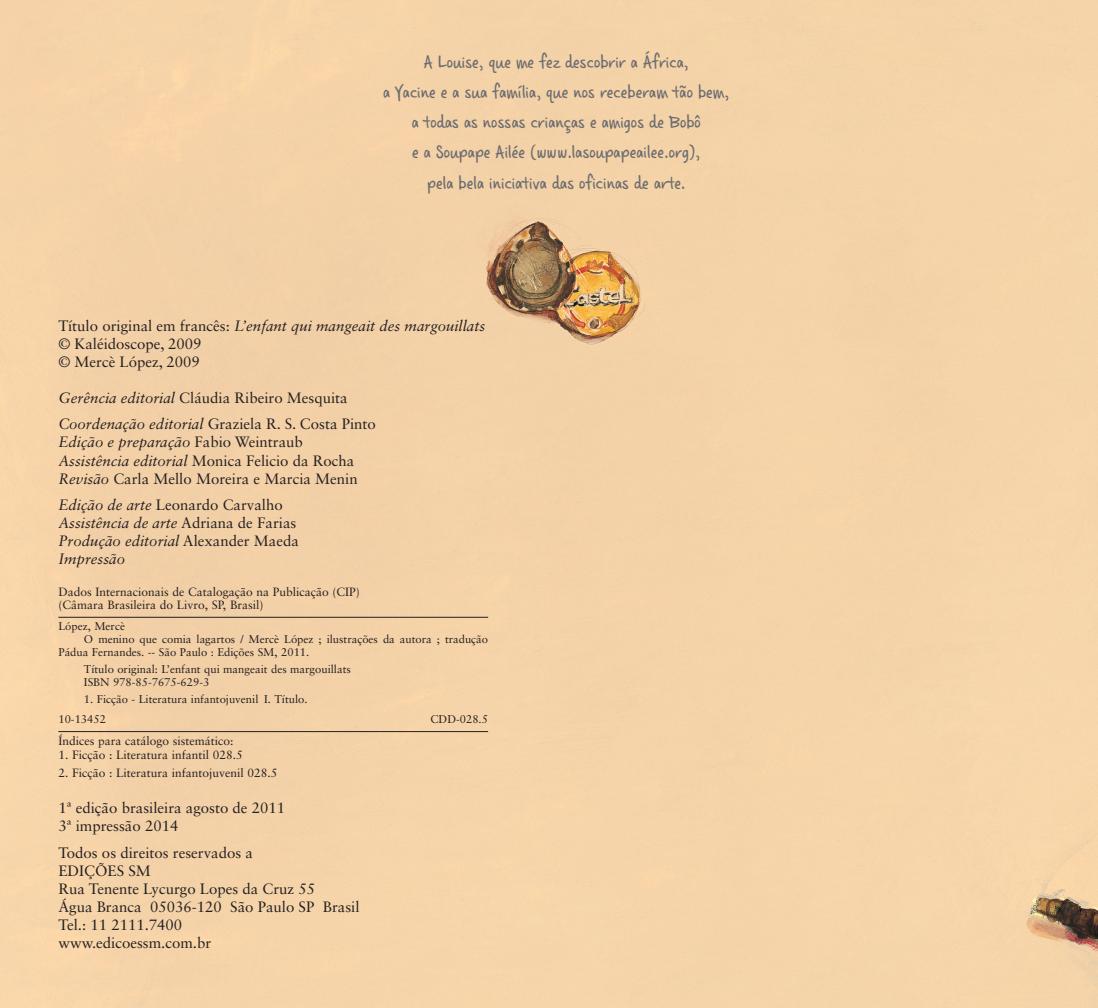
<style>
.page{position:relative;width:1098px;height:1008px;background:#fff}
.page>*{position:absolute;margin:0;border:0;box-sizing:border-box;transform-origin:0 0}
.t1{font:25.5px/30px "Casino Hand";color:#6c6d70;text-align:center}
.t2{font:15px/18px "Sabon LT Std";color:#231f20}
.t3{font:italic 15px/18px "Sabon LT Std";color:#231f20}
.t4{font:12px/13.5px "Sabon";color:#231f20}
.t5{font:11.25px/12.8px "Sabon";color:#231f20}
.s1{font-style:italic}
.s2{font-style:normal}
</style>
<div class="page">
<div style="left:0;top:0;width:1097px;height:1007px;background:#f5d3a8"></div>
<hr style="left:58px;top:616px;width:430px;height:1px;background:#231f20">
<hr style="left:58px;top:731px;width:430px;height:1px;background:#231f20">
<h1 class="t1" style="left:383px;top:48px;width:347px">A Louise, que me fez descobrir a África,<br>a Yacine e a sua família, que nos receberam tão bem, a todas as nossas crianças e amigos de Bobô<br>e a Soupape Ailée (www.lasoupapeailee.org),<br>pela bela iniciativa das oficinas de arte.</h1>
<p class="t2" style="left:58px;top:316px;width:428px">Título original em francês: <span class="s1">L’enfant qui mangeait des margouillats </span>© Kaléidoscope, 2009<br>© Mercè López, 2009</p>
<p class="t2" style="left:58px;top:384px;width:319px;line-height:26.5px"><span class="s1">Gerência editorial</span> Cláudia Ribeiro Mesquita<br><span class="s1">Coordenação editorial</span> Graziela R. S. Costa Pinto</p>
<p class="t2" style="left:58px;top:433px;width:301px"><span class="s1">Edição e preparação</span> Fabio Weintraub<br><span class="s1">Assistência editorial</span> Monica Felicio da Rocha<br><span class="s1">Revisão</span> Carla Mello Moreira e Marcia Menin</p>
<p class="t3" style="left:58px;top:495px;width:242px">Edição de arte <span class="s2">Leonardo Carvalho<br></span>Assistência de arte <span class="s2">Adriana de Farias<br></span>Produção editorial <span class="s2">Alexander Maeda<br></span>Impressão</p>
<p class="t4" style="left:58px;top:584px;width:303px">Dados Internacionais de Catalogação na Publicação (CIP) (Câmara Brasileira do Livro, SP, Brasil)</p>
<p class="t5" style="left:58px;top:619px;width:68px">López, Mercè</p>
<p class="t5" style="left:84px;top:632px;width:405px">O menino que comia lagartos / Mercè López ; ilustrações da autora ; tradução</p>
<p class="t5" style="left:58px;top:645px;width:252px">Pádua Fernandes. -- São Paulo : Edições SM, 2011.</p>
<p class="t5" style="left:84px;top:662px;width:268px">Título original: L’enfant qui mangeait des margouillats<br>ISBN 978-85-7675-629-3</p>
<p class="t5" style="left:58px;top:688px;width:250px;line-height:20.7px;text-indent:26px">1. Ficção - Literatura infantojuvenil I. Título.<br>10-13452</p>
<p class="t5" style="left:430px;top:712px;width:59px">CDD-028.5</p>
<p class="t4" style="left:58px;top:734px;width:176px">Índices para catálogo sistemático:</p>
<p class="t4" style="left:58px;top:747px;width:186px">1. Ficção : Literatura infantil 028.5</p>
<p class="t4" style="left:58px;top:765px;width:221px">2. Ficção : Literatura infantojuvenil 028.5</p>
<p class="t2" style="left:58px;top:798px;width:228px">1ª edição brasileira agosto de 2011<br>3ª impressão 2014</p>
<p class="t2" style="left:58px;top:842px;width:302px">Todos os direitos reservados a<br>EDIÇÕES SM<br>Rua Tenente Lycurgo Lopes da Cruz 55<br>Água Branca 05036-120 São Paulo SP Brasil<br>Tel.: 11 2111.7400<br>www.edicoessm.com.br</p>
</div>
